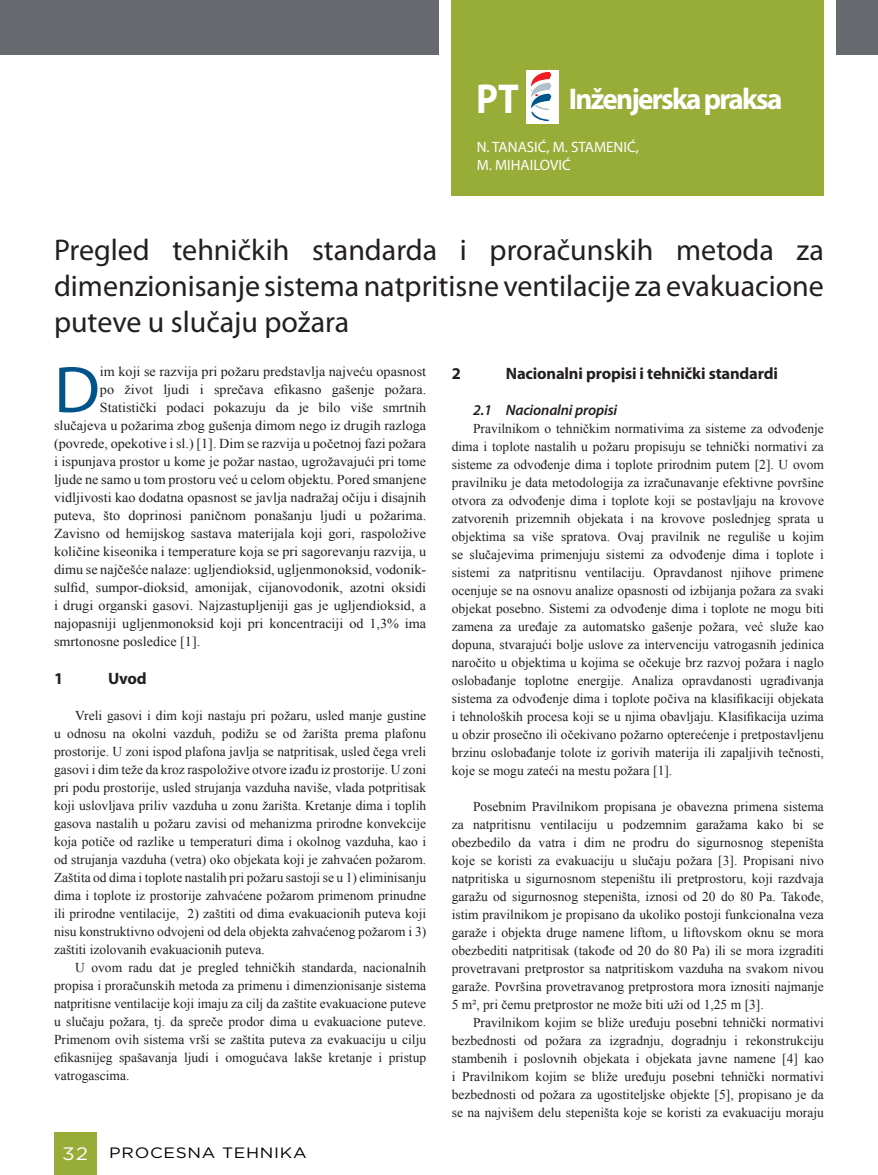
<style>
.page{position:relative;width:878px;height:1175px;background:#fff}
.page>*{position:absolute;margin:0;border:0;box-sizing:border-box;transform-origin:0 0}
.t1{font:66.3px "Myriad Pro";color:#01548a;scale:1.04 1}
.t2{font:700 42px "Myriad Pro";color:#fff;scale:.9 1}
.t3{font:30px/36px "Myriad Pro";color:#231f20;text-align:justify}
.t4{font:700 30px "Myriad Pro";letter-spacing:-.06em;color:#fff}
.t5{font:18px "Gotham Pro";color:#fff;scale:1.15 1}
.t6{font:700 16.5px "Myriad Pro";letter-spacing:-.01em;color:#231f20}
.t7{font:15px "Myriad Pro";color:#fff}
.t8{font:italic 600 15px "Myriad Pro";letter-spacing:-.01em;color:#231f20}
.t9{font:15px "Gotham Pro";letter-spacing:.04em;color:#000;scale:1.15 1}
.t10{font:13.65px "Times New Roman";color:#231f20;scale:1.04 1}
.t11{font:13.5px/18px "Times New Roman";color:#231f20;text-align:justify}
</style>
<div class="page">
<div style="left:0;top:0;width:439px;height:54px;background:#66696e"></div>
<div style="left:452px;top:0;width:372px;height:196px;background:#98ad38"></div>
<div style="left:526px;top:70px;width:32px;height:53px;background:#fff"></div>
<svg style="left:530px;top:71px;width:22px;height:51px"></svg>
<div style="left:836px;top:0;width:42px;height:54px;background:#66696e"></div>
<div style="left:54px;top:1132px;width:43px;height:42px;background:#98ad38"></div>
<p class="t2" style="left:476px;top:71px;width:49px">PT</p>
<p class="t4" style="left:569px;top:79px;width:215px">Inženjerska praksa</p>
<p class="t7" style="left:477px;top:137px;width:163px">N. TANASIĆ, M. STAMENIĆ,</p>
<p class="t7" style="left:477px;top:155px;width:96px">M. MIHAILOVIĆ</p>
<p class="t3" style="left:54px;top:232px;width:771px">Pregled tehničkih standarda i proračunskih metoda za dimenzionisanje sistema natpritisne ventilacije za evakuacione puteve u slučaju požara</p>
<p class="t1" style="left:54px;top:349px;width:46px">D</p>
<p class="t10" style="left:100px;top:362px;width:315px">im koji se razvija pri požaru predstavlja najveću opasnost</p>
<p class="t10" style="left:100px;top:380px;width:315px">po život ljudi i sprečava efikasno gašenje požara.</p>
<p class="t10" style="left:100px;top:398px;width:315px">Statistički podaci pokazuju da je bilo više smrtnih</p>
<p class="t10" style="left:54px;top:416px;width:359px">slučajeva u požarima zbog gušenja dimom nego iz drugih razloga</p>
<p class="t10" style="left:54px;top:434px;width:359px">(povrede, opekotive i sl.) [1]. Dim se razvija u početnoj fazi požara</p>
<p class="t10" style="left:54px;top:452px;width:359px">i ispunjava prostor u kome je požar nastao, ugrožavajući pri tome</p>
<p class="t10" style="left:54px;top:470px;width:359px">ljude ne samo u tom prostoru već u celom objektu. Pored smanjene</p>
<p class="t10" style="left:54px;top:488px;width:359px">vidljivosti kao dodatna opasnost se javlja nadražaj očiju i disajnih</p>
<p class="t10" style="left:54px;top:506px;width:359px">puteva, što doprinosi paničnom ponašanju ljudi u požarima.</p>
<p class="t10" style="left:54px;top:524px;width:359px">Zavisno od hemijskog sastava materijala koji gori, raspoložive</p>
<p class="t10" style="left:54px;top:542px;width:359px">količine kiseonika i temperature koja se pri sagorevanju razvija, u</p>
<p class="t10" style="left:54px;top:560px;width:359px">dimu se najčešće nalaze: ugljendioksid, ugljenmonoksid, vodonik-</p>
<p class="t10" style="left:54px;top:578px;width:359px">sulfid, sumpor-dioksid, amonijak, cijanovodonik, azotni oksidi</p>
<p class="t10" style="left:54px;top:596px;width:359px">i drugi organski gasovi. Najzastupljeniji gas je ugljendioksid, a</p>
<p class="t10" style="left:54px;top:614px;width:359px">najopasniji ugljenmonoksid koji pri koncentraciji od 1,3% ima</p>
<p class="t10" style="left:54px;top:632px;width:142px">smrtonosne posledice [1].</p>
<p class="t6" style="left:54px;top:667px;width:11px">1</p>
<p class="t6" style="left:108px;top:667px;width:40px">Uvod</p>
<p class="t11" style="left:54px;top:706px;width:374px;text-indent:21px">Vreli gasovi i dim koji nastaju pri požaru, usled manje gustine u odnosu na okolni vazduh, podižu se od žarišta prema plafonu prostorije. U zoni ispod plafona javlja se natpritisak, usled čega vreli gasovi i dim teže da kroz raspoložive otvore izađu iz prostorije. U zoni pri podu prostorije, usled strujanja vazduha naviše, vlada potpritisak koji uslovljava priliv vazduha u zonu žarišta. Kretanje dima i toplih gasova nastalih u požaru zavisi od mehanizma prirodne konvekcije koja potiče od razlike u temperaturi dima i okolnog vazduha, kao i od strujanja vazduha (vetra) oko objekata koji je zahvaćen požarom.<br>Zaštita od dima i toplote nastalih pri požaru sastoji se u 1) eliminisanju dima i toplote iz prostorije zahvaćene požarom primenom prinudne ili prirodne ventilacije, 2) zaštiti od dima evakuacionih puteva koji nisu konstruktivno odvojeni od dela objekta zahvaćenog požarom i 3) zaštiti izolovanih evakuacionih puteva.</p>
<p class="t11" style="left:54px;top:958px;width:374px;text-indent:21px">U ovom radu dat je pregled tehničkih standarda, nacionalnih propisa i proračunskih metoda za primenu i dimenzionisanje sistema natpritisne ventilacije koji imaju za cilj da zaštite evakuacione puteve u slučaju požara, tj. da spreče prodor dima u evakuacione puteve.<br>Primenom ovih sistema vrši se zaštita puteva za evakuaciju u cilju efikasnijeg spašavanja ljudi i omogućava lakše kretanje i pristup vatrogascima.</p>
<p class="t5" style="left:62px;top:1143px;width:24px">32</p>
<p class="t9" style="left:109px;top:1144px;width:173px">PROCESNA TEHNIKA</p>
<p class="t6" style="left:452px;top:362px;width:11px">2</p>
<p class="t6" style="left:506px;top:362px;width:274px">Nacionalni propisi i tehnički standardi</p>
<p class="t8" style="left:473px;top:400px;width:146px">2.1 Nacionalni propisi</p>
<p class="t11" style="left:452px;top:419px;width:374px;text-indent:21px">Pravilnikom o tehničkim normativima za sisteme za odvođenje dima i toplote nastalih u požaru propisuju se tehnički normativi za sisteme za odvođenje dima i toplote prirodnim putem [2]. U ovom pravilniku je data metodologija za izračunavanje efektivne površine otvora za odvođenje dima i toplote koji se postavljaju na krovove zatvorenih prizemnih objekata i na krovove poslednjeg sprata u objektima sa više spratova. Ovaj pravilnik ne reguliše u kojim se slučajevima primenjuju sistemi za odvođenje dima i toplote i sistemi za natpritisnu ventilaciju. Opravdanost njihove primene ocenjuje se na osnovu analize opasnosti od izbijanja požara za svaki objekat posebno. Sistemi za odvođenje dima i toplote ne mogu biti zamena za uređaje za automatsko gašenje požara, već služe kao dopuna, stvarajući bolje uslove za intervenciju vatrogasnih jedinica naročito u objektima u kojima se očekuje brz razvoj požara i naglo oslobađanje toplotne energije. Analiza opravdanosti ugrađivanja sistema za odvođenje dima i toplote počiva na klasifikaciji objekata i tehnoloških procesa koji se u njima obavljaju. Klasifikacija uzima u obzir prosečno ili očekivano požarno opterećenje i pretpostavljenu brzinu oslobađanje tolote iz gorivih materija ili zapaljivih tečnosti, koje se mogu zateći na mestu požara [1].</p>
<p class="t11" style="left:452px;top:797px;width:374px;text-indent:21px">Posebnim Pravilnikom propisana je obavezna primena sistema za natpritisnu ventilaciju u podzemnim garažama kako bi se obezbedilo da vatra i dim ne prodru do sigurnosnog stepeništa koje se koristi za evakuaciju u slučaju požara [3]. Propisani nivo natpritiska u sigurnosnom stepeništu ili pretprostoru, koji razdvaja garažu od sigurnosnog stepeništa, iznosi od 20 do 80 Pa. Takođe, istim pravilnikom je propisano da ukoliko postoji funkcionalna veza garaže i objekta druge namene liftom, u liftovskom oknu se mora obezbediti natpritisak (takođe od 20 do 80 Pa) ili se mora izgraditi provetravani pretprostor sa natpritiskom vazduha na svakom nivou garaže. Površina provetravanog pretprostora mora iznositi najmanje 5 m², pri čemu pretprostor ne može biti uži od 1,25 m [3].</p>
<p class="t11" style="left:452px;top:1013px;width:374px;text-indent:21px">Pravilnikom kojim se bliže uređuju posebni tehnički normativi bezbednosti od požara za izgradnju, dogradnju i rekonstrukciju stambenih i poslovnih objekata i objekata javne namene [4] kao i Pravilnikom kojim se bliže uređuju posebni tehnički normativi bezbednosti od požara za ugostiteljske objekte [5], propisano je da se na najvišem delu stepeništa koje se koristi za evakuaciju moraju</p>
</div>
